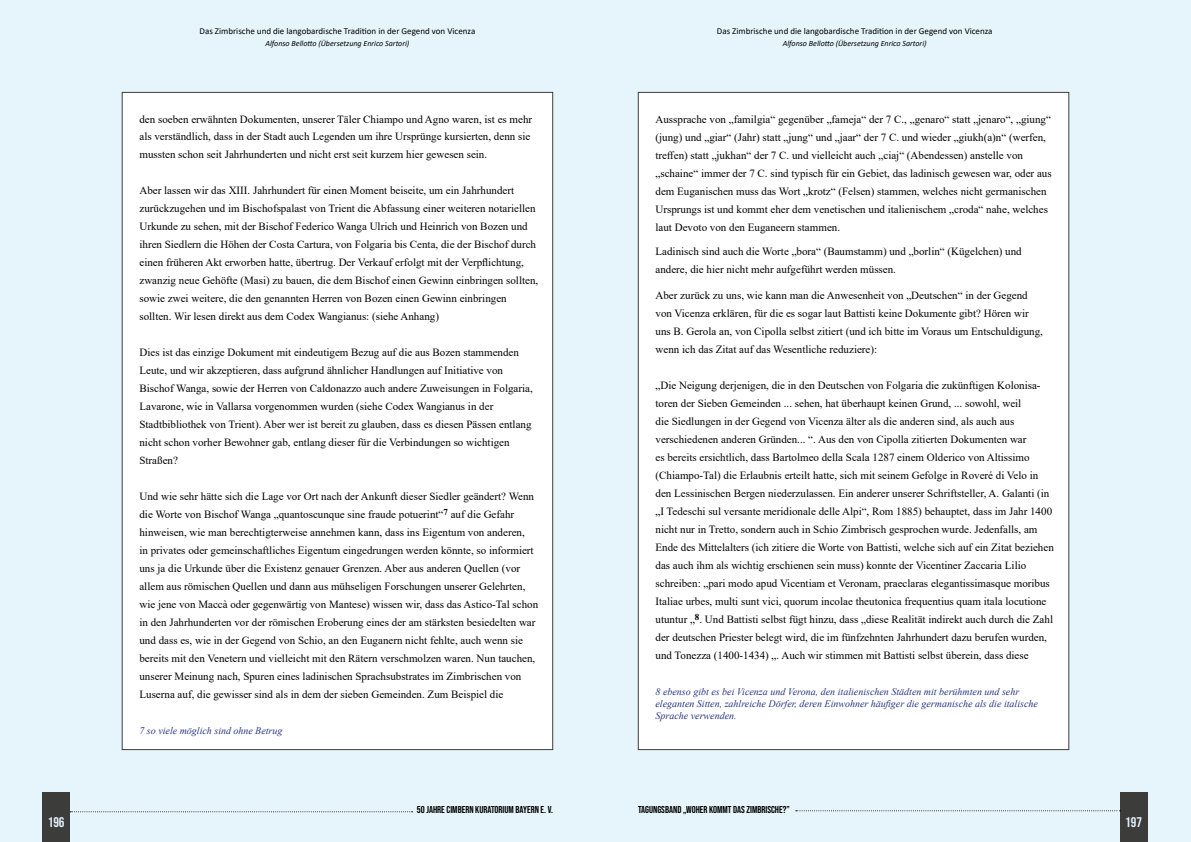
<style>
.page{position:relative;width:1191px;height:842px;background:#e6f5fc}
.page>*{position:absolute;margin:0;border:0;box-sizing:border-box;transform-origin:0 0}
.t1{font:14px "Bebas Neue";color:#e5f3fe}
.t2{font:11px/18px "Times New Roman";color:#000}
.t3{font:italic 10px/12px "Times New Roman";color:#283583}
.t4{font:10px "Bebas Neue";color:#000}
.t5{font:9px "Calibri";color:#000}
.t6{font:italic 8px "Calibri";color:#000}
</style>
<div class="page">
<div style="left:43px;top:792px;width:27px;height:50px;background:#3c3c3b"></div>
<div style="left:1120px;top:792px;width:27px;height:50px;background:#3c3c3b"></div>
<svg style="left:70px;top:811px;width:342px;height:1px"></svg>
<svg style="left:796px;top:810px;width:324px;height:1px"></svg>
<div style="left:122px;top:92px;width:431px;height:658px;background:#fff"></div>
<div style="left:638px;top:92px;width:430px;height:658px;background:#fff"></div>
<p class="t5" style="left:200px;top:24px;width:277px">Das Zimbrische und die langobardische Tradition in der Gegend von Vicenza</p>
<p class="t6" style="left:265px;top:37px;width:145px">Alfonso Bellotto (Übersetzung Enrico Sartori)</p>
<p class="t2" style="left:139px;top:110px;width:394px;line-height:17.5px">den soeben erwähnten Dokumenten, unserer Täler Chiampo und Agno waren, ist es mehr als verständlich, dass in der Stadt auch Legenden um ihre Ursprünge kursierten, denn sie mussten schon seit Jahrhunderten und nicht erst seit kurzem hier gewesen sein.</p>
<p class="t2" style="left:139px;top:181px;width:400px">Aber lassen wir das XIII. Jahrhundert für einen Moment beiseite, um ein Jahrhundert zurückzugehen und im Bischofspalast von Trient die Abfassung einer weiteren notariellen Urkunde zu sehen, mit der Bischof Federico Wanga Ulrich und Heinrich von Bozen und ihren Siedlern die Höhen der Costa Cartura, von Folgaria bis Centa, die der Bischof durch einen früheren Akt erworben hatte, übertrug. Der Verkauf erfolgt mit der Verpflichtung, zwanzig neue Gehöfte (Masi) zu bauen, die dem Bischof einen Gewinn einbringen sollten, sowie zwei weitere, die den genannten Herren von Bozen einen Gewinn einbringen sollten. Wir lesen direkt aus dem Codex Wangianus: (siehe Anhang)</p>
<p class="t2" style="left:139px;top:343px;width:395px">Dies ist das einzige Dokument mit eindeutigem Bezug auf die aus Bozen stammenden Leute, und wir akzeptieren, dass aufgrund ähnlicher Handlungen auf Initiative von Bischof Wanga, sowie der Herren von Caldonazzo auch andere Zuweisungen in Folgaria, Lavarone, wie in Vallarsa vorgenommen wurden (siehe Codex Wangianus in der Stadtbibliothek von Trient). Aber wer ist bereit zu glauben, dass es diesen Pässen entlang nicht schon vorher Bewohner gab, entlang dieser für die Verbindungen so wichtigen Straßen?</p>
<p class="t2" style="left:139px;top:487px;width:400px">Und wie sehr hätte sich die Lage vor Ort nach der Ankunft dieser Siedler geändert? Wenn die Worte von Bischof Wanga „quantoscunque sine fraude potuerint“<sup>7</sup> auf die Gefahr hinweisen, wie man berechtigterweise annehmen kann, dass ins Eigentum von anderen,<br>in privates oder gemeinschaftliches Eigentum eingedrungen werden könnte, so informiert uns ja die Urkunde über die Existenz genauer Grenzen. Aber aus anderen Quellen (vor allem aus römischen Quellen und dann aus mühseligen Forschungen unserer Gelehrten, wie jene von Maccà oder gegenwärtig von Mantese) wissen wir, dass das Astico-Tal schon in den Jahrhunderten vor der römischen Eroberung eines der am stärksten besiedelten war und dass es, wie in der Gegend von Schio, an den Euganern nicht fehlte, auch wenn sie bereits mit den Venetern und vielleicht mit den Rätern verschmolzen waren. Nun tauchen, unserer Meinung nach, Spuren eines ladinischen Sprachsubstrates im Zimbrischen von Luserna auf, die gewisser sind als in dem der sieben Gemeinden. Zum Beispiel die</p>
<p class="t3" style="left:139px;top:724px;width:144px">7 so viele möglich sind ohne Betrug</p>
<p class="t5" style="left:717px;top:24px;width:277px">Das Zimbrische und die langobardische Tradition in der Gegend von Vicenza</p>
<p class="t6" style="left:782px;top:37px;width:145px">Alfonso Bellotto (Übersetzung Enrico Sartori)</p>
<p class="t2" style="left:655px;top:110px;width:398px">Aussprache von „familgia“ gegenüber „fameja“ der 7 C., „genaro“ statt „jenaro“, „giung“ (jung) und „giar“ (Jahr) statt „jung“ und „jaar“ der 7 C. und wieder „giukh(a)n“ (werfen, treffen) statt „jukhan“ der 7 C. und vielleicht auch „ciaj“ (Abendessen) anstelle von „schaine“ immer der 7 C. sind typisch für ein Gebiet, das ladinisch gewesen war, oder aus dem Euganischen muss das Wort „krotz“ (Felsen) stammen, welches nicht germanischen Ursprungs ist und kommt eher dem venetischen und italienischem „croda“ nahe, welches laut Devoto von den Euganeern stammen.</p>
<p class="t2" style="left:655px;top:242px;width:368px">Ladinisch sind auch die Worte „bora“ (Baumstamm) und „borlin“ (Kügelchen) und andere, die hier nicht mehr aufgeführt werden müssen.</p>
<p class="t2" style="left:655px;top:286px;width:389px">Aber zurück zu uns, wie kann man die Anwesenheit von „Deutschen“ in der Gegend von Vicenza erklären, für die es sogar laut Battisti keine Dokumente gibt? Hören wir uns B. Gerola an, von Cipolla selbst zitiert (und ich bitte im Voraus um Entschuldigung, wenn ich das Zitat auf das Wesentliche reduziere):</p>
<p class="t2" style="left:655px;top:376px;width:400px">„Die Neigung derjenigen, die in den Deutschen von Folgaria die zukünftigen Kolonisa&shy;toren der Sieben Gemeinden ... sehen, hat überhaupt keinen Grund, ... sowohl, weil<br>die Siedlungen in der Gegend von Vicenza älter als die anderen sind, als auch aus verschiedenen anderen Gründen... “. Aus den von Cipolla zitierten Dokumenten war<br>es bereits ersichtlich, dass Bartolmeo della Scala 1287 einem Olderico von Altissimo (Chiampo-Tal) die Erlaubnis erteilt hatte, sich mit seinem Gefolge in Roveré di Velo in den Lessinischen Bergen niederzulassen. Ein anderer unserer Schriftsteller, A. Galanti (in „I Tedeschi sul versante meridionale delle Alpi“, Rom 1885) behauptet, dass im Jahr 1400 nicht nur in Tretto, sondern auch in Schio Zimbrisch gesprochen wurde. Jedenfalls, am Ende des Mittelalters (ich zitiere die Worte von Battisti, welche sich auf ein Zitat beziehen das auch ihm als wichtig erschienen sein muss) konnte der Vicentiner Zaccaria Lilio schreiben: „pari modo apud Vicentiam et Veronam, praeclaras elegantissimasque moribus Italiae urbes, multi sunt vici, quorum incolae theutonica frequentius quam itala locutione utuntur „<sup>8</sup>. Und Battisti selbst fügt hinzu, dass „diese Realität indirekt auch durch die Zahl der deutschen Priester belegt wird, die im fünfzehnten Jahrhundert dazu berufen wurden, und Tonezza (1400-1434) „. Auch wir stimmen mit Battisti selbst überein, dass diese</p>
<p class="t3" style="left:655px;top:686px;width:384px">8 ebenso gibt es bei Vicenza und Verona, den italienischen Städten mit berühmten und sehr eleganten Sitten, zahlreiche Dörfer, deren Einwohner häufiger die germanische als die italische<br>Sprache verwenden.</p>
<p class="t4" style="left:417px;top:804px;width:138px">50 JAHRE CIMBERN KURATORIUM BAYERN E. V.</p>
<p class="t4" style="left:638px;top:804px;width:153px">TAGUNGSBAND „WOHER KOMMT DAS ZIMBRISCHE?”</p>
<p class="t1" style="left:48px;top:814px;width:18px">196</p>
<p class="t1" style="left:1125px;top:814px;width:18px">197</p>
</div>
